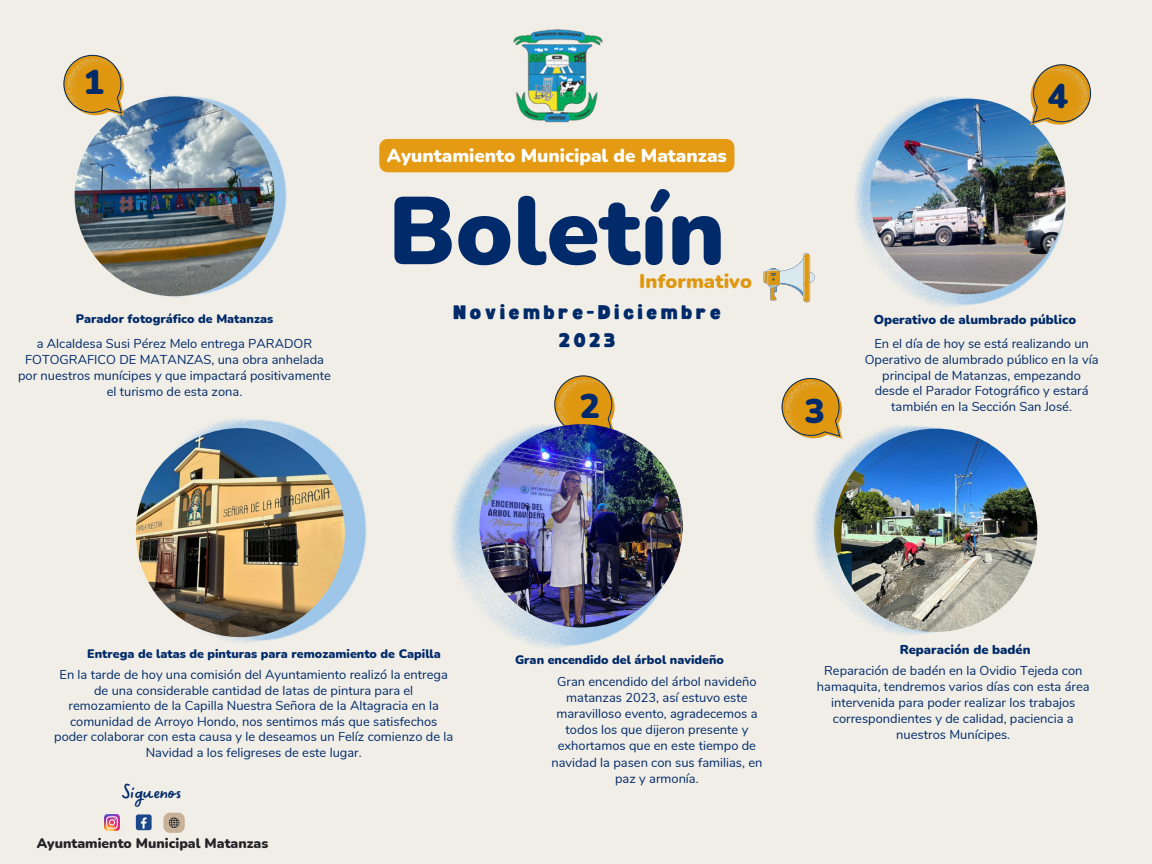
<style>
.page{position:relative;width:1152px;height:864px;background:#f1eee7}
.page>*{position:absolute;margin:0;border:0;box-sizing:border-box;transform-origin:0 0}
.t1{font:900 95.7px "Nunito";color:#002a69}
.t2{font:900 34.35px "Nunito";color:#002a69}
.t3{font:22.8px "Sweet Apricot";color:#002a69}
.t4{font:900 19.8px "Nunito";color:#df9710}
.t5{font:19.5px/28.2px "Funtastic";letter-spacing:.2em;color:#002a69;text-align:center}
.t6{font:900 18.75px "Nunito";color:#fff}
.t7{font:900 13.8px "Nunito";color:#232328}
.t8{font:12.9px/16px "Nunito";color:#002a69;text-align:center}
.t9{font:900 12.9px "Nunito";color:#002a69}
.t10{font:900 12.3px "Nunito";color:#002a69}
</style>
<div class="page">
<img style="left:83px;top:95px;width:204px;height:203px">
<img style="left:812px;top:425px;width:212px;height:211px">
<img style="left:854px;top:96px;width:212px;height:212px">
<img style="left:141px;top:418px;width:226px;height:225px">
<img style="left:513px;top:29px;width:89px;height:94px">
<svg style="left:764px;top:253px;width:50px;height:49px"></svg>
<img style="left:136px;top:428px;width:209px;height:209px;border-radius:50%">
<img style="left:75px;top:96px;width:199px;height:200px;border-radius:50%">
<img style="left:834px;top:429px;width:203px;height:203px;border-radius:50%">
<img style="left:870px;top:99px;width:196px;height:195px;border-radius:50%">
<svg style="left:63px;top:54px;width:67px;height:66px"></svg>
<svg style="left:554px;top:375px;width:61px;height:49px"></svg>
<svg style="left:781px;top:378px;width:67px;height:65px"></svg>
<svg style="left:1024px;top:64px;width:67px;height:65px"></svg>
<img style="left:104px;top:814px;width:16px;height:16px">
<div style="left:136px;top:814px;width:16px;height:16px;background:#1a4789;border-radius:2px"></div>
<svg style="left:141px;top:818px;width:6px;height:11px"></svg>
<svg style="left:163px;top:813px;width:22px;height:20px"></svg>
<img style="left:450px;top:424px;width:226px;height:225px">
<img style="left:479px;top:424px;width:204px;height:203px;border-radius:50%">
<div style="left:379px;top:139px;width:355px;height:33px;background:#e49b13"></div>
<p class="t2" style="left:84px;top:59px;width:22px">1</p>
<p class="t10" style="left:76px;top:311px;width:199px">Parador fotográfico de Matanzas</p>
<p class="t8" style="left:18px;top:335px;width:314px">a Alcaldesa Susi Pérez Melo entrega PARADOR FOTOGRAFICO DE MATANZAS, una obra anhelada por nuestros munícipes y que impactará positivamente el turismo de esta zona.</p>
<p class="t6" style="left:387px;top:143px;width:342px">Ayuntamiento Municipal de Matanzas</p>
<p class="t1" style="left:388px;top:167px;width:339px">Boletín</p>
<p class="t4" style="left:639px;top:268px;width:114px">Informativo</p>
<p class="t5" style="left:454px;top:299px;width:269px">Noviembre-Diciembre<br>2023</p>
<p class="t2" style="left:579px;top:383px;width:22px">2</p>
<p class="t2" style="left:1048px;top:73px;width:22px">4</p>
<p class="t2" style="left:804px;top:388px;width:22px">3</p>
<p class="t9" style="left:874px;top:311px;width:204px">Operativo de alumbrado público</p>
<p class="t8" style="left:865px;top:336px;width:235px;line-height:15.6px">En el día de hoy se está realizando un Operativo de alumbrado público en la vía principal de Matanzas, empezando desde el Parador Fotográfico y estará también en la Sección San José.</p>
<p class="t10" style="left:87px;top:645px;width:355px">Entrega de latas de pinturas para remozamiento de Capilla</p>
<p class="t8" style="left:54px;top:667px;width:401px;line-height:15.6px">En la tarde de hoy una comisión del Ayuntamiento realizó la entrega de una considerable cantidad de latas de pintura para el remozamiento de la Capilla Nuestra Señora de la Altagracia en la comunidad de Arroyo Hondo, nos sentimos más que satisfechos poder colaborar con esta causa y le deseamos un Felíz comienzo de la Navidad a los feligreses de este lugar.</p>
<p class="t3" style="left:122px;top:777px;width:61px">Síguenos</p>
<p class="t7" style="left:37px;top:834px;width:233px">Ayuntamiento Municipal Matanzas</p>
<p class="t10" style="left:515px;top:652px;width:210px">Gran encendido del árbol navideño</p>
<p class="t8" style="left:551px;top:674px;width:213px">Gran encendido del árbol navideño matanzas 2023, así estuvo este maravilloso evento, agradecemos a todos los que dijeron presente y exhortamos que en este tiempo de navidad la pasen con sus familias, en paz y armonía.</p>
<p class="t9" style="left:900px;top:641px;width:132px">Reparación de badén</p>
<p class="t8" style="left:817px;top:663px;width:274px">Reparación de badén en la Ovidio Tejeda con hamaquita, tendremos varios días con esta área intervenida para poder realizar los trabajos correspondientes y de calidad, paciencia a nuestros Munícipes.</p>
</div>
